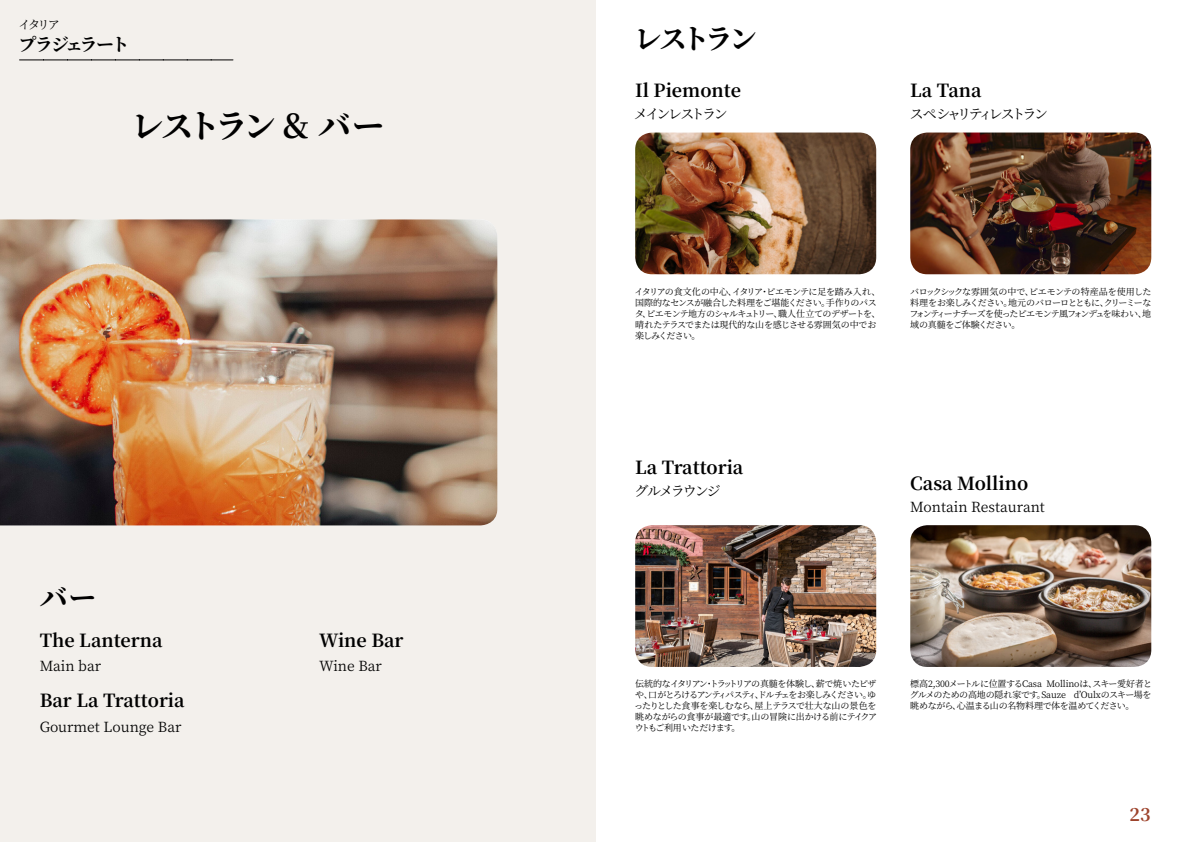
<style>
.page{position:relative;width:1191px;height:842px;background:#fff}
.page>*{position:absolute;margin:0;border:0;box-sizing:border-box;transform-origin:0 0}
.t1{font:700 33px "Noto Serif JP";letter-spacing:-.135em;color:#000}
.t2{font:700 28px "Noto Serif JP";letter-spacing:-.135em;color:#000}
.t3{font:700 18px "Noto Serif JP";color:#000}
.t4{font:700 18px "Noto Serif JP";letter-spacing:-.13em;color:#000}
.t5{font:700 18px "Noto Serif JP";color:#9d432c}
.t6{font:14px "Noto Serif JP";letter-spacing:-.005em;color:#000}
.t7{font:14px "Noto Serif JP";letter-spacing:-.205em;color:#000}
.t8{font:14px "Noto Serif JP";letter-spacing:-.18em;color:#000}
.t9{font:14px "Noto Serif JP";letter-spacing:-.14em;color:#000}
.t10{font:12px "Noto Serif JP";color:#000}
.t11{font:9px/11px "Noto Serif JP";letter-spacing:-.05em;color:#000;text-align:justify}
</style>
<div class="page">
<div style="left:0;top:0;width:595px;height:842px;background:#f3f0ec"></div>
<img style="left:0;top:219px;width:497px;height:306px">
<img style="left:635px;top:133px;width:241px;height:141px">
<img style="left:635px;top:525px;width:241px;height:142px">
<img style="left:910px;top:525px;width:241px;height:142px">
<img style="left:910px;top:133px;width:241px;height:141px">
<svg style="left:20px;top:60px;width:213px;height:1px"></svg>
<h3 class="t10" style="left:19px;top:17px;width:43px">イタリア</h3>
<h3 class="t4" style="left:19px;top:34px;width:112px">プラジェラート</h3>
<h1 class="t1" style="left:131px;top:107px;width:255px">レストラン &amp; バー</h1>
<h2 class="t2" style="left:40px;top:582px;width:58px">バー</h2>
<h3 class="t3" style="left:40px;top:630px;width:124px">The Lanterna</h3>
<h3 class="t6" style="left:40px;top:658px;width:63px">Main bar</h3>
<h3 class="t3" style="left:40px;top:690px;width:146px">Bar La Trattoria</h3>
<h3 class="t6" style="left:40px;top:719px;width:143px">Gourmet Lounge Bar</h3>
<h3 class="t3" style="left:319px;top:630px;width:86px">Wine Bar</h3>
<h3 class="t6" style="left:319px;top:658px;width:64px">Wine Bar</h3>
<h2 class="t2" style="left:634px;top:23px;width:125px">レストラン</h2>
<h3 class="t3" style="left:635px;top:81px;width:107px">Il Piemonte</h3>
<h3 class="t8" style="left:634px;top:106px;width:95px">メインレストラン</h3>
<h3 class="t3" style="left:910px;top:81px;width:73px">La Tana</h3>
<h3 class="t7" style="left:910px;top:106px;width:140px">スペシャリティレストラン</h3>
<p class="t11" style="left:634px;top:286px;width:247px;text-align:left">イタリアの食文化の中心、イタリア・ピエモンテに足を踏み入れ、国際的なセンスが融合した料理をご堪能ください。手作りのパスタ、ピエモンテ地方のシャルキュトリー、職人仕立てのデザートを、晴れたテラスでまたは現代的な山を感じさせる雰囲気の中でお楽しみください。</p>
<p class="t11" style="left:909px;top:286px;width:243px">バロックシックな雰囲気の中で、ピエモンテの特産品を使用した料理をお楽しみください。地元のバローロとともに、クリーミーなフォンティーナチーズを使ったピエモンテ風フォンデュを味わい、地域の真髄をご体験ください。</p>
<h3 class="t3" style="left:635px;top:457px;width:110px">La Trattoria</h3>
<h3 class="t9" style="left:634px;top:483px;width:88px">グルメラウンジ</h3>
<h3 class="t3" style="left:910px;top:473px;width:119px">Casa Mollino</h3>
<h3 class="t6" style="left:910px;top:498px;width:136px">Montain Restaurant</h3>
<p class="t11" style="left:634px;top:679px;width:244px">伝統的なイタリアン・トラットリアの真髄を体験し、薪で焼いたピザや、口がとろけるアンティパスティ、ドルチェをお楽しみください。ゆったりとした食事を楽しむなら、屋上テラスで壮大な山の景色を眺めながらの食事が最適です。山の冒険に出かける前にテイクアウトもご利用いただけます。</p>
<p class="t11" style="left:909px;top:679px;width:244px">標高2,300メートルに位置するCasa Mollinoは、スキー愛好者とグルメのための高地の隠れ家です。Sauze d’Oulxのスキー場を眺めながら、心温まる山の名物料理で体を温めてください。</p>
<h3 class="t5" style="left:1129px;top:804px;width:23px">23</h3>
</div>
